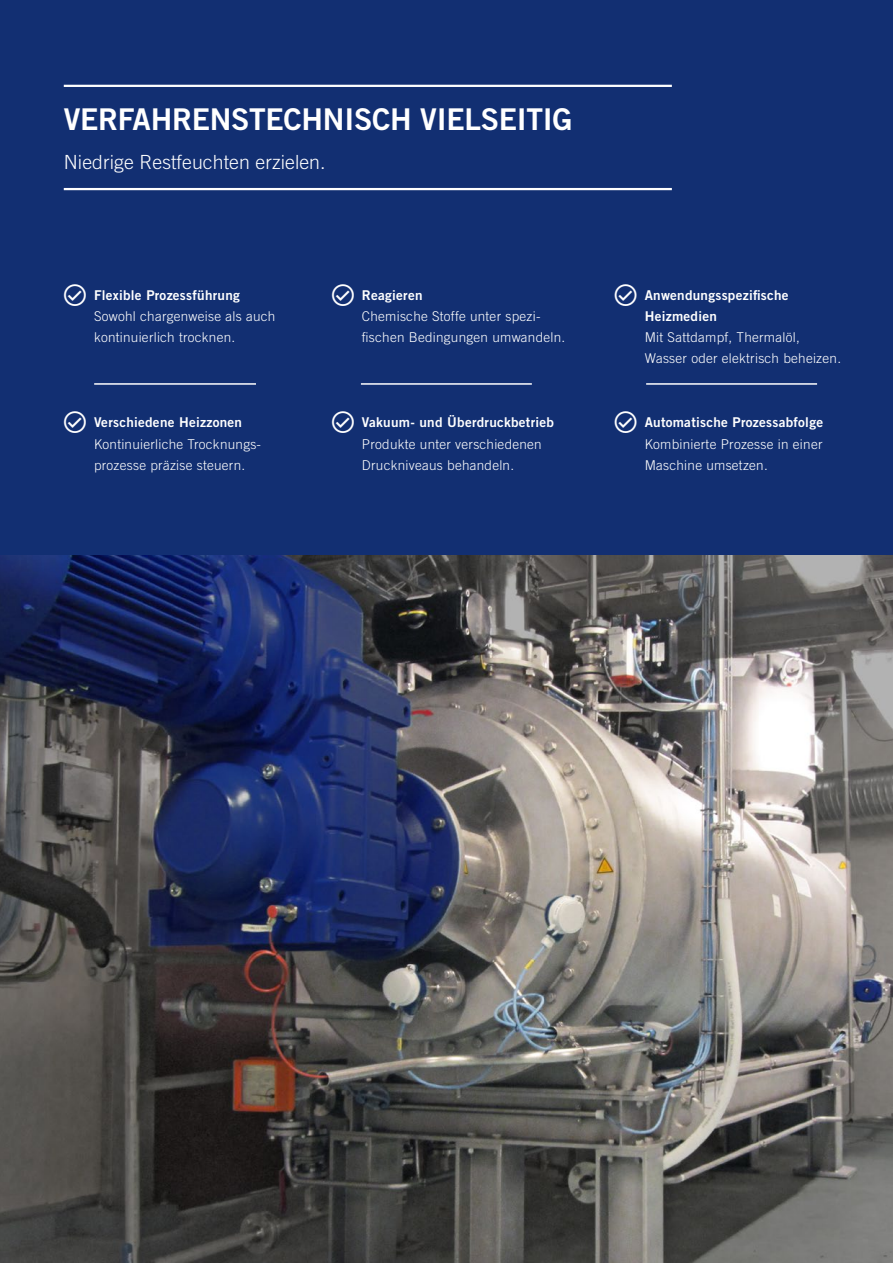
<style>
.page{position:relative;width:893px;height:1263px;background:#fff}
.page>*{position:absolute;margin:0;border:0;box-sizing:border-box;transform-origin:0 0}
.Head_20_22{font:30px "Trade Gothic LT Std Bd 2";letter-spacing:-.01em;color:#fff}
.Subhead_13_17{font:300 19.5px "Trade Gothic LT Std";letter-spacing:.005em;color:#fff}
.Copy_9___11{font:300 13.5px/21.3px "Trade Gothic LT Std";letter-spacing:.02em;color:#fff}
.s1{font-family:"Trade Gothic LT Std Bd 2";font-weight:400}
</style>
<div class="page">
<img style="left:0;top:555px;width:893px;height:708px">
<div style="left:0;top:0;width:893px;height:555px;background:#122f72"></div>
<hr style="left:64px;top:85px;width:608px;height:2px;background:#fff">
<hr style="left:64px;top:188px;width:608px;height:2px;background:#fff">
<hr style="left:94px;top:383px;width:162px;height:2px;background:#fff">
<hr style="left:361px;top:383px;width:171px;height:2px;background:#fff">
<hr style="left:646px;top:383px;width:171px;height:2px;background:#fff">
<p class="Head_20_22" style="left:64px;top:100px;width:510px">VERFAHRENSTECHNISCH VIELSEITIG</p>
<p class="Subhead_13_17" style="left:64px;top:151px;width:263px">Niedrige Restfeuchten erzielen.</p>
<p class="Copy_9___11" style="left:94px;top:284px;width:183px"><span class="s1">Flexible Prozessführung<br></span>Sowohl chargenweise als auch kontinuierlich trocknen.</p>
<p class="Copy_9___11" style="left:94px;top:412px;width:169px"><span class="s1">Verschiedene Heizzonen<br></span>Kontinuierliche Trocknungs&shy;prozesse präzise steuern.</p>
<p class="Copy_9___11" style="left:362px;top:284px;width:205px"><span class="s1">Reagieren<br></span>Chemische Stoffe unter spezi&shy;fischen Bedingungen umwandeln.</p>
<p class="Copy_9___11" style="left:362px;top:412px;width:194px"><span class="s1">Vakuum- und Überdruckbetrieb<br></span>Produkte unter verschiedenen<br>Druckniveaus behandeln.</p>
<p class="Copy_9___11" style="left:645px;top:284px;width:198px"><span class="s1">Anwendungsspezifische<br>Heizmedien<br></span>Mit Sattdampf, Thermalöl,<br>Wasser oder elektrisch beheizen.</p>
<p class="Copy_9___11" style="left:645px;top:412px;width:180px;text-align:justify"><span class="s1">Automatische Prozessabfolge </span>Kombinierte Prozesse in einer Maschine umsetzen.</p>
</div>
